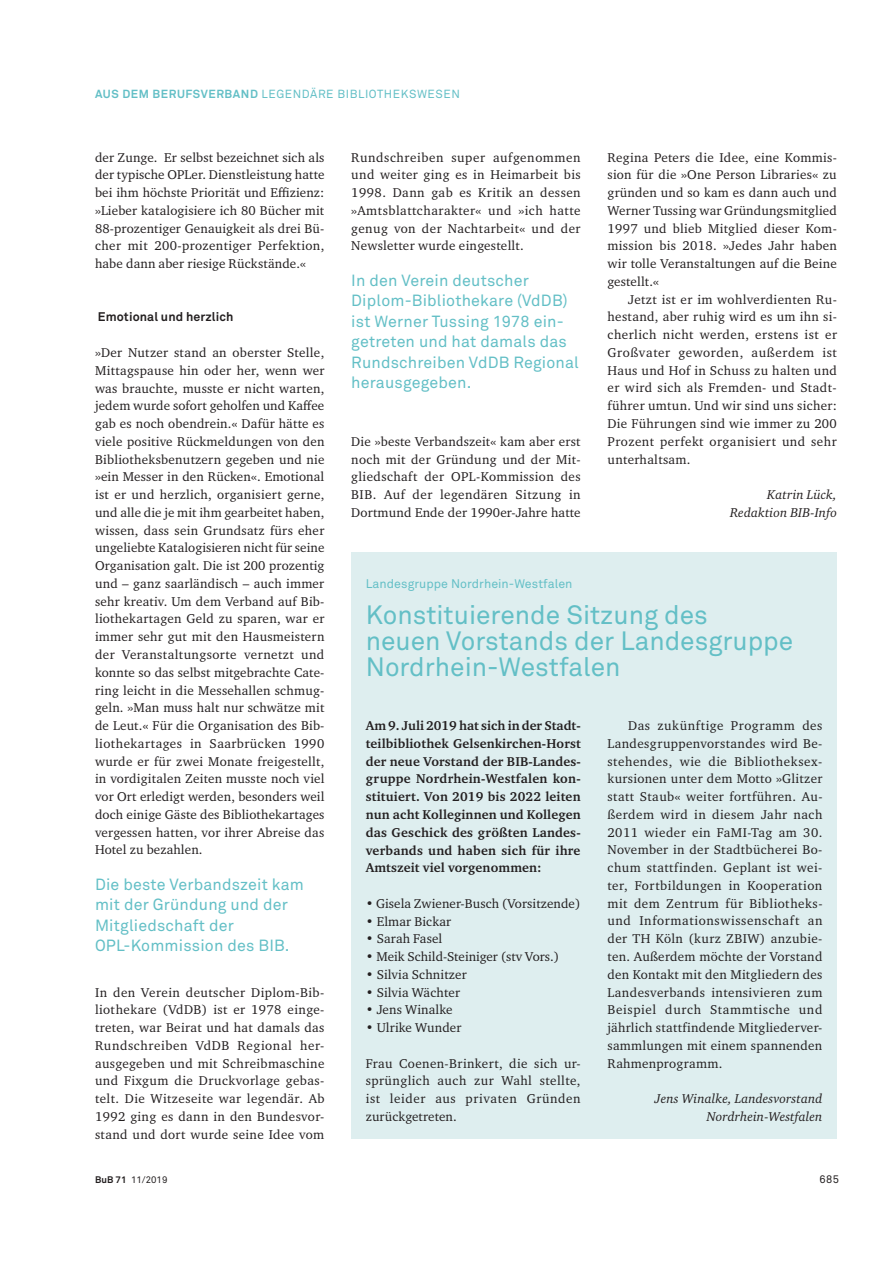
<style>
.page{position:relative;width:893px;height:1263px;background:#fff}
.page>*{position:absolute;margin:0;border:0;box-sizing:border-box;transform-origin:0 0}
.t1{font:26.25px/26.2px "Akkurat Pro";color:#63bfc6}
.t2{font:16.05px/20.4px "Akkurat Pro";letter-spacing:.01em;color:#63bfc6}
.t3{font:13.05px/17.7px "Charter ITC Pro";letter-spacing:.015em;color:#231f20;text-align:justify}
.t4{font:700 13.05px/17.7px "Charter ITC Pro";letter-spacing:.015em;color:#231f20;text-align:justify}
.t5{font:italic 13.05px/17.7px "Charter ITC Pro";letter-spacing:.01em;color:#231f20;text-align:right}
.t6{font:12.45px "Akkurat Pro";letter-spacing:.005em;color:#63bfc6}
.t7{font:700 12.45px "Akkurat Pro";letter-spacing:.01em;color:#231f20}
.t8{font:11.7px "Akkurat Pro";letter-spacing:.05em;color:#63bfc6}
.t9{font:10.95px "Akkurat Pro";color:#231f20}
.t10{font:9.45px "Akkurat Pro Regular 2";letter-spacing:.01em;color:#231f20}
.s1{font-weight:700}
.s2{font-family:"Akkurat Pro Bold 2"}
</style>
<div class="page">
<div style="left:351px;top:552px;width:486px;height:587px;background:#deeeef"></div>
<p class="t8" style="left:95px;top:89px;width:366px"><span class="s1">AUS DEM BERUFSVERBAND</span> LEGENDÄRE BIBLIOTHEKSWESEN</p>
<p class="t3" style="left:95px;top:149px;width:231px">der Zunge. Er selbst bezeichnet sich als der typische OPLer. Dienstleistung hatte bei ihm höchste Priorität und Effizienz: »Lieber katalogisiere ich 80 Bücher mit 88-prozentiger Genauigkeit als drei Bü&shy;cher mit 200-prozentiger Perfektion, habe dann aber riesige Rückstände.«</p>
<p class="t7" style="left:98px;top:310px;width:137px">Emotional und herzlich</p>
<p class="t3" style="left:95px;top:344px;width:231px">»Der Nutzer stand an oberster Stelle, Mittagspause hin oder her, wenn wer was brauchte, musste er nicht warten, jedem wurde sofort geholfen und Kaffee gab es noch obendrein.« Dafür hätte es viele positive Rückmeldungen von den Bibliotheksbenutzern gegeben und nie »ein Messer in den Rücken«. Emotional ist er und herzlich, organisiert gerne, und alle die je mit ihm gearbeitet haben, wissen, dass sein Grundsatz fürs eher ungeliebte Katalogisieren nicht für seine Organisation galt. Die ist 200 prozentig und – ganz saarländisch – auch immer sehr kreativ. Um dem Verband auf Bib&shy;liothekartagen Geld zu sparen, war er immer sehr gut mit den Hausmeistern der Veranstaltungsorte vernetzt und konnte so das selbst mitgebrachte Cate&shy;ring leicht in die Messehallen schmug&shy;geln. »Man muss halt nur schwätze mit de Leut.« Für die Organisation des Bib&shy;liothekartages in Saarbrücken 1990 wurde er für zwei Monate freigestellt, in vordigitalen Zeiten musste noch viel vor Ort erledigt werden, besonders weil doch einige Gäste des Bibliothekartages vergessen hatten, vor ihrer Abreise das Hotel zu bezahlen.</p>
<p class="t2" style="left:95px;top:876px;width:210px">Die beste Verbandszeit kam mit der Gründung und der<br>Mitgliedschaft der<br>OPL-Kommission des BIB.</p>
<p class="t3" style="left:95px;top:984px;width:231px">In den Verein deutscher Diplom-Bib&shy;liothekare (VdDB) ist er 1978 einge&shy;treten, war Beirat und hat damals das Rundschreiben VdDB Regional her&shy;ausgegeben und mit Schreibmaschine und Fixgum die Druckvorlage gebas&shy;telt. Die Witzeseite war legendär. Ab 1992 ging es dann in den Bundesvor&shy;stand und dort wurde seine Idee vom</p>
<p class="t3" style="left:351px;top:149px;width:231px">Rundschreiben super aufgenommen und weiter ging es in Heimarbeit bis 1998. Dann gab es Kritik an dessen »Amtsblattcharakter« und »ich hatte genug von der Nachtarbeit« und der Newsletter wurde eingestellt.</p>
<p class="t2" style="left:351px;top:272px;width:229px">In den Verein deutscher<br>Diplom-Bibliothekare (VdDB) ist Werner Tussing 1978 ein&shy;getreten und hat damals das<br>Rundschreiben VdDB Regional herausgegeben.</p>
<p class="t3" style="left:351px;top:433px;width:231px">Die »beste Verbandszeit« kam aber erst noch mit der Gründung und der Mit&shy;gliedschaft der OPL-Kommission des BIB. Auf der legendären Sitzung in Dortmund Ende der 1990er-Jahre hatte</p>
<p class="t3" style="left:607px;top:149px;width:231px">Regina Peters die Idee, eine Kommis&shy;sion für die »One Person Libraries« zu gründen und so kam es dann auch und Werner Tussing war Gründungsmitglied 1997 und blieb Mitglied dieser Kom&shy;mission bis 2018. »Jedes Jahr haben wir tolle Veranstaltungen auf die Beine gestellt.«</p>
<p class="t3" style="left:607px;top:291px;width:231px;text-indent:21px">Jetzt ist er im wohlverdienten Ru&shy;hestand, aber ruhig wird es um ihn si&shy;cherlich nicht werden, erstens ist er Großvater geworden, außerdem ist Haus und Hof in Schuss zu halten und er wird sich als Fremden- und Stadt&shy;führer umtun. Und wir sind uns sicher:<br>Die Führungen sind wie immer zu 200<br>Prozent perfekt organisiert und sehr unterhaltsam.</p>
<p class="t5" style="left:730px;top:486px;width:108px">Katrin Lück,<br>Redaktion BIB-Info</p>
<p class="t6" style="left:366px;top:579px;width:208px">Landesgruppe Nordrhein-Westfalen</p>
<h1 class="t1" style="left:366px;top:604px;width:429px">Konstituierende Sitzung des<br>neuen Vorstands der Landesgruppe<br>Nordrhein-Westfalen</h1>
<p class="t4" style="left:366px;top:717px;width:217px">Am 9. Juli 2019 hat sich in der Stadt&shy;teilbibliothek Gelsenkirchen-Horst der neue Vorstand der BIB-Landes&shy;gruppe Nordrhein-Westfalen kon&shy;stituiert. Von 2019 bis 2022 leiten nun acht Kolleginnen und Kollegen das Geschick des größten Landes&shy;verbands und haben sich für ihre Amtszeit viel vorgenommen:</p>
<p class="t3" style="left:366px;top:895px;width:216px">• Gisela Zwiener-Busch (Vorsitzende)</p>
<p class="t3" style="left:366px;top:913px;width:87px">• Elmar Bickar</p>
<p class="t3" style="left:366px;top:931px;width:78px">• Sarah Fasel</p>
<p class="t3" style="left:366px;top:948px;width:195px">• Meik Schild-Steiniger (stv Vors.)</p>
<p class="t3" style="left:366px;top:966px;width:102px">• Silvia Schnitzer</p>
<p class="t3" style="left:366px;top:984px;width:96px">• Silvia Wächter</p>
<p class="t3" style="left:366px;top:1002px;width:88px">• Jens Winalke</p>
<p class="t3" style="left:366px;top:1019px;width:97px">• Ulrike Wunder</p>
<p class="t3" style="left:366px;top:1055px;width:216px">Frau Coenen-Brinkert, die sich ur&shy;sprünglich auch zur Wahl stellte, ist leider aus privaten Gründen zurückgetreten.</p>
<p class="t3" style="left:607px;top:717px;width:216px;text-indent:21px">Das zukünftige Programm des Landesgruppenvorstandes wird Be&shy;stehendes, wie die Bibliotheksex&shy;kursionen unter dem Motto »Glitzer statt Staub« weiter fortführen. Au&shy;ßerdem wird in diesem Jahr nach 2011 wieder ein FaMI-Tag am 30.<br>November in der Stadtbücherei Bo&shy;chum stattfinden. Geplant ist wei&shy;ter, Fortbildungen in Kooperation mit dem Zentrum für Bibliotheks&shy;und Informationswissenschaft an der TH Köln (kurz ZBIW) anzubie&shy;ten. Außerdem möchte der Vorstand den Kontakt mit den Mitgliedern des Landesverbands intensivieren zum Beispiel durch Stammtische und jährlich stattfindende Mitgliederver&shy;sammlungen mit einem spannenden Rahmenprogramm.</p>
<p class="t5" style="left:655px;top:1090px;width:169px">Jens Winalke, Landesvorstand<br>Nordrhein-Westfalen</p>
<p class="t10" style="left:95px;top:1174px;width:74px"><span class="s2">BuB 71</span> 11/2019</p>
<p class="t9" style="left:819px;top:1175px;width:21px">685</p>
</div>
